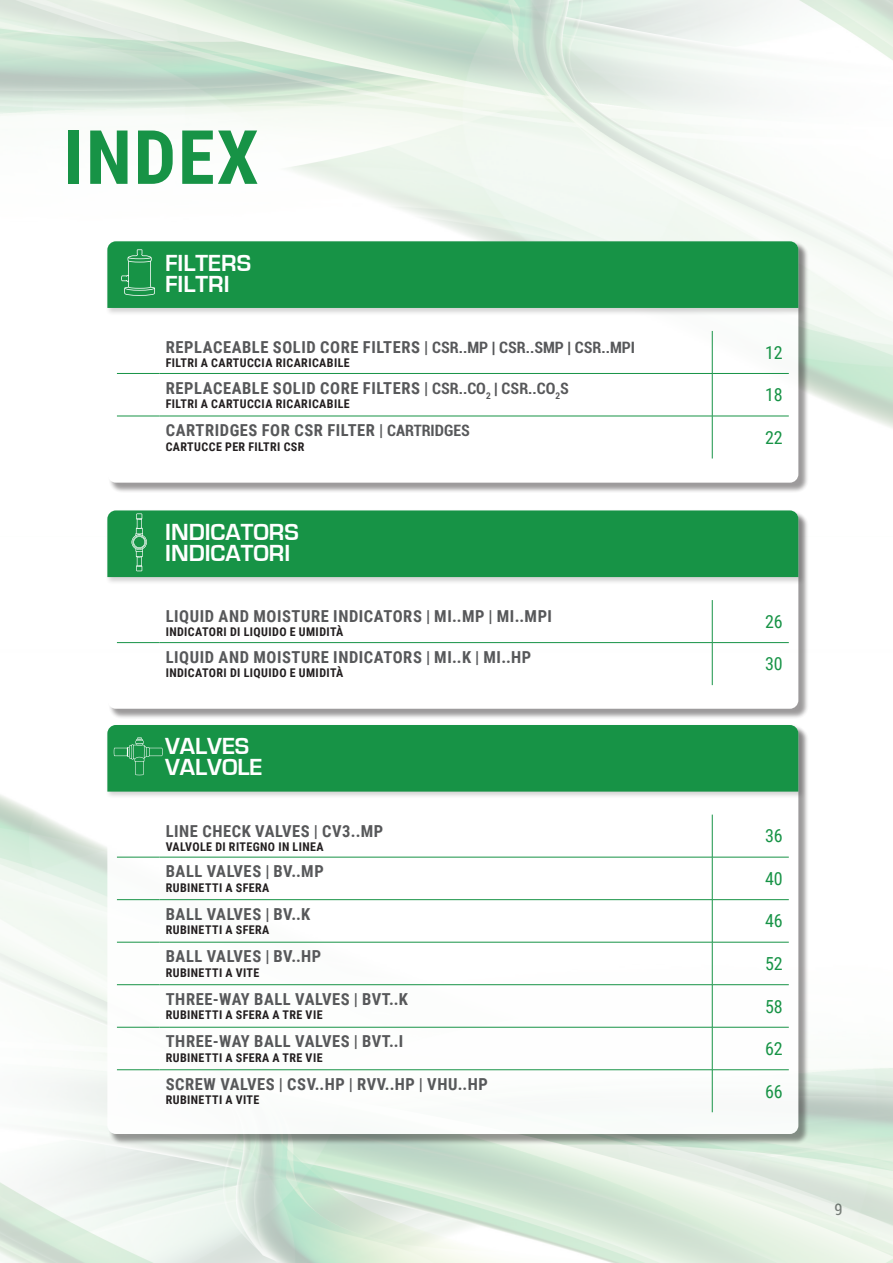
<style>
.page{position:relative;width:893px;height:1263px;background:#fff}
.page>*{position:absolute;margin:0;border:0;box-sizing:border-box;transform-origin:0 0}
.t1{font:700 75px "Roboto Condensed";letter-spacing:.025em;color:#179346}
.t2{font:700 24px "Eurostile";color:#fff}
.t3{font:18px "Roboto Condensed";color:#179346}
.t4{font:700 16.5px "Roboto Condensed";letter-spacing:.035em;color:#57585a}
.t5{font:condensed 16.5px "Roboto";color:#57585a}
.t6{font:700 12px "Roboto Condensed";letter-spacing:.035em;color:#231f20}
.s1{font-family:"Roboto";font-stretch:condensed}
</style>
<div class="page">
<div style="left:109px;top:243px;width:700px;height:250px;background:#231f20;opacity:.5"></div>
<div style="left:107px;top:241px;width:691px;height:242px;background:#fff;border-radius:9px"></div>
<div style="left:109px;top:726px;width:700px;height:419px;background:#231f20;opacity:.5"></div>
<div style="left:107px;top:725px;width:691px;height:409px;background:#fff;border-radius:9px"></div>
<div style="left:109px;top:512px;width:700px;height:207px;background:#231f20;opacity:.5"></div>
<div style="left:107px;top:510px;width:691px;height:199px;background:#fff;border-radius:9px"></div>
<div style="left:106px;top:240px;width:700px;height:76px;background:#231f20;opacity:.2"></div>
<div style="left:107px;top:241px;width:691px;height:67px;background:#179346"></div>
<div style="left:106px;top:723px;width:700px;height:76px;background:#231f20;opacity:.2"></div>
<div style="left:107px;top:725px;width:691px;height:67px;background:#179346"></div>
<div style="left:106px;top:509px;width:700px;height:76px;background:#231f20;opacity:.2"></div>
<div style="left:107px;top:510px;width:691px;height:67px;background:#179346"></div>
<hr style="left:712px;top:331px;width:1px;height:42px;background:#179346">
<hr style="left:712px;top:373px;width:77px;height:1px;background:#179346">
<hr style="left:712px;top:374px;width:1px;height:42px;background:#179346">
<hr style="left:712px;top:416px;width:77px;height:1px;background:#179346">
<hr style="left:712px;top:416px;width:1px;height:42px;background:#179346">
<hr style="left:117px;top:373px;width:42px;height:1px;background:#179346">
<hr style="left:159px;top:373px;width:553px;height:1px;background:#179346">
<hr style="left:117px;top:416px;width:42px;height:1px;background:#179346">
<hr style="left:159px;top:416px;width:553px;height:1px;background:#179346">
<hr style="left:712px;top:815px;width:1px;height:42px;background:#179346">
<hr style="left:712px;top:857px;width:77px;height:1px;background:#179346">
<hr style="left:712px;top:857px;width:1px;height:42px;background:#179346">
<hr style="left:712px;top:899px;width:77px;height:1px;background:#179346">
<hr style="left:712px;top:900px;width:1px;height:42px;background:#179346">
<hr style="left:712px;top:942px;width:1px;height:42px;background:#179346">
<hr style="left:712px;top:985px;width:1px;height:42px;background:#179346">
<hr style="left:712px;top:1027px;width:1px;height:42px;background:#179346">
<hr style="left:712px;top:1070px;width:1px;height:42px;background:#179346">
<hr style="left:117px;top:857px;width:42px;height:1px;background:#179346">
<hr style="left:159px;top:857px;width:553px;height:1px;background:#179346">
<hr style="left:117px;top:899px;width:42px;height:1px;background:#179346">
<hr style="left:159px;top:899px;width:553px;height:1px;background:#179346">
<hr style="left:117px;top:942px;width:42px;height:1px;background:#179346">
<hr style="left:159px;top:942px;width:553px;height:1px;background:#179346">
<hr style="left:712px;top:942px;width:77px;height:1px;background:#179346">
<hr style="left:117px;top:984px;width:42px;height:1px;background:#179346">
<hr style="left:159px;top:984px;width:553px;height:1px;background:#179346">
<hr style="left:712px;top:984px;width:77px;height:1px;background:#179346">
<hr style="left:117px;top:1027px;width:42px;height:1px;background:#179346">
<hr style="left:159px;top:1027px;width:553px;height:1px;background:#179346">
<hr style="left:712px;top:1027px;width:77px;height:1px;background:#179346">
<hr style="left:117px;top:1069px;width:42px;height:1px;background:#179346">
<hr style="left:159px;top:1069px;width:553px;height:1px;background:#179346">
<hr style="left:712px;top:1069px;width:77px;height:1px;background:#179346">
<hr style="left:712px;top:600px;width:1px;height:42px;background:#179346">
<hr style="left:712px;top:642px;width:77px;height:1px;background:#179346">
<hr style="left:712px;top:643px;width:1px;height:42px;background:#179346">
<hr style="left:117px;top:642px;width:42px;height:1px;background:#179346">
<hr style="left:159px;top:642px;width:553px;height:1px;background:#179346">
<svg style="left:121px;top:249px;width:34px;height:47px;background:#33a05c"></svg>
<svg style="left:132px;top:514px;width:15px;height:57px"></svg>
<svg style="left:114px;top:737px;width:49px;height:38px;background:#299b54"></svg>
<p class="t1" style="left:64px;top:105px;width:196px">INDEX</p>
<p class="t2" style="left:165px;top:250px;width:87px">FILTERS</p>
<p class="t2" style="left:165px;top:271px;width:66px">FILTRI</p>
<p class="t4" style="left:166px;top:335px;width:471px">REPLACEABLE SOLID CORE FILTERS | <span class="s1">CSR..MP | CSR..SMP | CSR..MPI</span></p>
<p class="t6" style="left:166px;top:355px;width:186px">FILTRI A CARTUCCIA RICARICABILE</p>
<p class="t4" style="left:166px;top:376px;width:405px">REPLACEABLE SOLID CORE FILTERS | <span class="s1">CSR..CO</span><sub>2</sub> <span class="s1">| CSR..CO</span><sub>2</sub><span class="s1">S</span></p>
<p class="t6" style="left:166px;top:395px;width:186px">FILTRI A CARTUCCIA RICARICABILE</p>
<p class="t4" style="left:166px;top:419px;width:306px">CARTRIDGES FOR CSR FILTER | <span class="s1">CARTRIDGES</span></p>
<p class="t6" style="left:166px;top:438px;width:140px">CARTUCCE PER FILTRI CSR</p>
<p class="t2" style="left:165px;top:519px;width:135px">INDICATORS</p>
<p class="t2" style="left:165px;top:540px;width:127px">INDICATORI</p>
<p class="t4" style="left:166px;top:605px;width:388px">LIQUID AND MOISTURE INDICATORS | MI..MP | MI..MPI</p>
<p class="t6" style="left:166px;top:624px;width:179px">INDICATORI DI LIQUIDO E UMIDITÀ</p>
<p class="t4" style="left:166px;top:645px;width:367px">LIQUID AND MOISTURE INDICATORS | MI..K | MI..HP</p>
<p class="t6" style="left:166px;top:664px;width:179px">INDICATORI DI LIQUIDO E UMIDITÀ</p>
<p class="t2" style="left:165px;top:733px;width:86px">VALVES</p>
<p class="t2" style="left:165px;top:754px;width:99px">VALVOLE</p>
<p class="t4" style="left:166px;top:819px;width:219px">LINE CHECK VALVES | CV3..MP</p>
<p class="t6" style="left:166px;top:838px;width:160px">VALVOLE DI RITEGNO IN LINEA</p>
<p class="t4" style="left:166px;top:860px;width:159px">BALL VALVES | BV..MP</p>
<p class="t6" style="left:166px;top:879px;width:105px">RUBINETTI A SFERA</p>
<p class="t4" style="left:166px;top:902px;width:146px">BALL VALVES | BV..K</p>
<p class="t6" style="left:166px;top:922px;width:105px">RUBINETTI A SFERA</p>
<p class="t4" style="left:166px;top:945px;width:157px">BALL VALVES | BV..HP</p>
<p class="t6" style="left:166px;top:964px;width:95px">RUBINETTI A VITE</p>
<p class="t4" style="left:166px;top:987px;width:244px">THREE-WAY BALL VALVES | BVT..K</p>
<p class="t6" style="left:166px;top:1007px;width:158px">RUBINETTI A SFERA A TRE VIE</p>
<p class="t4" style="left:166px;top:1030px;width:239px">THREE-WAY BALL VALVES | BVT..I</p>
<p class="t6" style="left:166px;top:1049px;width:158px">RUBINETTI A SFERA A TRE VIE</p>
<p class="t4" style="left:166px;top:1072px;width:324px">SCREW VALVES | CSV..HP | RVV..HP | VHU..HP</p>
<p class="t6" style="left:166px;top:1092px;width:95px">RUBINETTI A VITE</p>
<p class="t3" style="left:765px;top:340px;width:19px">12</p>
<p class="t3" style="left:765px;top:382px;width:19px">18</p>
<p class="t3" style="left:765px;top:425px;width:19px">22</p>
<p class="t3" style="left:765px;top:609px;width:19px">26</p>
<p class="t3" style="left:765px;top:651px;width:19px">30</p>
<p class="t3" style="left:765px;top:823px;width:19px">36</p>
<p class="t3" style="left:765px;top:866px;width:19px">40</p>
<p class="t3" style="left:765px;top:908px;width:19px">46</p>
<p class="t3" style="left:765px;top:951px;width:19px">52</p>
<p class="t3" style="left:765px;top:993px;width:19px">58</p>
<p class="t3" style="left:765px;top:1036px;width:19px">62</p>
<p class="t3" style="left:765px;top:1078px;width:19px">66</p>
<p class="t5" style="left:834px;top:1198px;width:9px">9</p>
</div>
